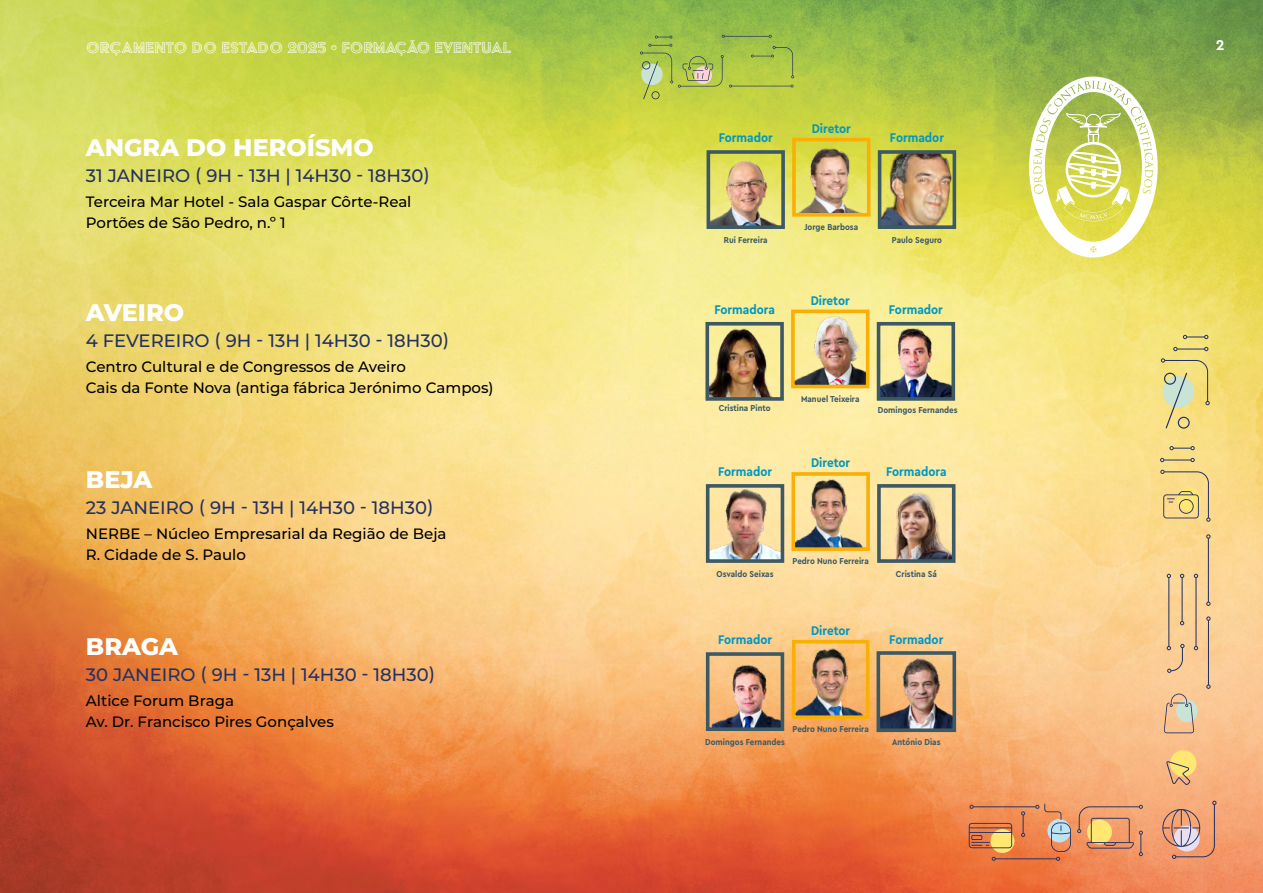
<style>
.page{position:relative;width:1263px;height:893px;background:#fff}
.page>*{position:absolute;margin:0;border:0;box-sizing:border-box;transform-origin:0 0}
.t1{font:800 24px "Montserrat";color:#fff}
.t2{font:500 18px "Montserrat";color:#253162}
.t3{font:18px "Acier BAT Text Gris";color:#fff}
.t4{font:500 15px/21px "Montserrat";color:#000}
.t5{font:700 15px "Cera Pro";color:#fff}
.t6{font:700 13.2px "Cera Compact Pro";color:#0397c0}
.t7{font:700 9px "Cera Compact Pro";color:#3d5964}
</style>
<div class="page">
<img style="left:0;top:0;width:1263px;height:893px">
<svg style="left:640px;top:35px;width:154px;height:64px;background:#abc34f"></svg>
<div style="left:1176px;top:700px;width:21px;height:22px;background:#c9e4d4;border-radius:50%"></div>
<svg style="left:1164px;top:694px;width:30px;height:39px"></svg>
<svg style="left:1166px;top:749px;width:32px;height:36px"></svg>
<svg style="left:1173px;top:347px;width:35px;height:4px"></svg>
<svg style="left:1183px;top:335px;width:25px;height:4px"></svg>
<svg style="left:1160px;top:458px;width:35px;height:4px"></svg>
<svg style="left:1169px;top:446px;width:26px;height:4px"></svg>
<svg style="left:1161px;top:358px;width:49px;height:71px;background:#ded48d"></svg>
<svg style="left:1162px;top:801px;width:54px;height:58px;background:#db9d81"></svg>
<svg style="left:1206px;top:616px;width:4px;height:73px"></svg>
<svg style="left:1160px;top:470px;width:50px;height:52px;background:#e5ca82"></svg>
<svg style="left:1206px;top:534px;width:4px;height:72px"></svg>
<svg style="left:1194px;top:574px;width:4px;height:76px"></svg>
<svg style="left:1167px;top:574px;width:17px;height:99px;background:#e1bd8e"></svg>
<svg style="left:1077px;top:805px;width:66px;height:51px;background:#e19b69"></svg>
<svg style="left:969px;top:804px;width:102px;height:57px;background:#da8a5c"></svg>
<svg style="left:1029px;top:77px;width:129px;height:180px"></svg>
<img style="left:883px;top:155px;width:68px;height:69px">
<div style="left:878px;top:150px;width:78px;height:79px;border:4px solid #3d5964"></div>
<img style="left:882px;top:489px;width:68px;height:69px">
<div style="left:877px;top:484px;width:78px;height:79px;border:4px solid #3d5964"></div>
<img style="left:711px;top:155px;width:69px;height:69px">
<div style="left:706px;top:150px;width:79px;height:79px;border:4px solid #3d5964"></div>
<img style="left:710px;top:327px;width:69px;height:69px">
<div style="left:705px;top:322px;width:79px;height:79px;border:4px solid #3d5964"></div>
<img style="left:711px;top:489px;width:68px;height:69px">
<div style="left:706px;top:484px;width:78px;height:79px;border:4px solid #3d5964"></div>
<img style="left:711px;top:657px;width:68px;height:69px">
<div style="left:706px;top:652px;width:78px;height:79px;border:4px solid #3d5964"></div>
<img style="left:797px;top:143px;width:68px;height:69px">
<div style="left:792px;top:138px;width:78px;height:79px;border:4px solid #f9af05"></div>
<img style="left:796px;top:315px;width:68px;height:68px">
<div style="left:791px;top:310px;width:78px;height:78px;border:4px solid #f9af05"></div>
<img style="left:796px;top:477px;width:69px;height:69px">
<div style="left:791px;top:472px;width:79px;height:79px;border:4px solid #f9af05"></div>
<img style="left:881px;top:656px;width:70px;height:71px">
<div style="left:876px;top:651px;width:80px;height:81px;border:4px solid #3d5964"></div>
<img style="left:882px;top:327px;width:68px;height:69px">
<div style="left:877px;top:322px;width:78px;height:79px;border:4px solid #3d5964"></div>
<img style="left:797px;top:645px;width:67px;height:69px">
<div style="left:792px;top:640px;width:77px;height:79px;border:4px solid #f9af05"></div>
<p class="t3" style="left:86px;top:38px;width:427px">ORÇAMENTO DO ESTADO 2025 • FORMAÇÃO EVENTUAL</p>
<p class="t5" style="left:1216px;top:35px;width:10px">2</p>
<h1 class="t1" style="left:86px;top:130px;width:289px">ANGRA DO HEROÍSMO</h1>
<p class="t2" style="left:86px;top:163px;width:345px">31 JANEIRO ( 9H - 13H | 14H30 - 18H30)</p>
<p class="t4" style="left:86px;top:190px;width:327px">Terceira Mar Hotel - Sala Gaspar Côrte-Real<br>Portões de São Pedro, n.º 1</p>
<h1 class="t1" style="left:86px;top:295px;width:100px">AVEIRO</h1>
<p class="t2" style="left:86px;top:328px;width:365px">4 FEVEREIRO ( 9H - 13H | 14H30 - 18H30)</p>
<p class="t4" style="left:86px;top:356px;width:409px">Centro Cultural e de Congressos de Aveiro<br>Cais da Fonte Nova (antiga fábrica Jerónimo Campos)</p>
<h1 class="t1" style="left:86px;top:462px;width:68px">BEJA</h1>
<p class="t2" style="left:86px;top:495px;width:349px">23 JANEIRO ( 9H - 13H | 14H30 - 18H30)</p>
<p class="t4" style="left:86px;top:522px;width:362px">NERBE – Núcleo Empresarial da Região de Beja<br>R. Cidade de S. Paulo</p>
<h1 class="t1" style="left:86px;top:629px;width:94px">BRAGA</h1>
<p class="t2" style="left:86px;top:662px;width:351px">30 JANEIRO ( 9H - 13H | 14H30 - 18H30)</p>
<p class="t4" style="left:86px;top:689px;width:250px">Altice Forum Braga<br>Av. Dr. Francisco Pires Gonçalves</p>
<p class="t6" style="left:719px;top:129px;width:56px">Formador</p>
<p class="t6" style="left:812px;top:120px;width:41px">Diretor</p>
<p class="t6" style="left:890px;top:129px;width:56px">Formador</p>
<p class="t7" style="left:724px;top:234px;width:45px">Rui Ferreira</p>
<p class="t6" style="left:714px;top:301px;width:62px">Formadora</p>
<p class="t7" style="left:804px;top:221px;width:55px">Jorge Barbosa</p>
<p class="t6" style="left:811px;top:292px;width:41px">Diretor</p>
<p class="t7" style="left:892px;top:234px;width:52px">Paulo Seguro</p>
<p class="t6" style="left:889px;top:301px;width:56px">Formador</p>
<p class="t7" style="left:719px;top:402px;width:53px">Cristina Pinto</p>
<p class="t6" style="left:718px;top:463px;width:56px">Formador</p>
<p class="t7" style="left:801px;top:393px;width:60px">Manuel Teixeira</p>
<p class="t6" style="left:811px;top:454px;width:41px">Diretor</p>
<p class="t7" style="left:878px;top:404px;width:81px">Domingos Fernandes</p>
<p class="t6" style="left:886px;top:463px;width:62px">Formadora</p>
<p class="t7" style="left:717px;top:568px;width:58px">Osvaldo Seixas</p>
<p class="t6" style="left:718px;top:631px;width:56px">Formador</p>
<p class="t7" style="left:792px;top:555px;width:78px">Pedro Nuno Ferreira</p>
<p class="t6" style="left:811px;top:622px;width:41px">Diretor</p>
<p class="t7" style="left:896px;top:568px;width:42px">Cristina Sá</p>
<p class="t6" style="left:889px;top:631px;width:56px">Formador</p>
<p class="t7" style="left:705px;top:736px;width:81px">Domingos Fernandes</p>
<p class="t7" style="left:792px;top:723px;width:78px">Pedro Nuno Ferreira</p>
<p class="t7" style="left:892px;top:736px;width:50px">António Dias</p>
</div>
